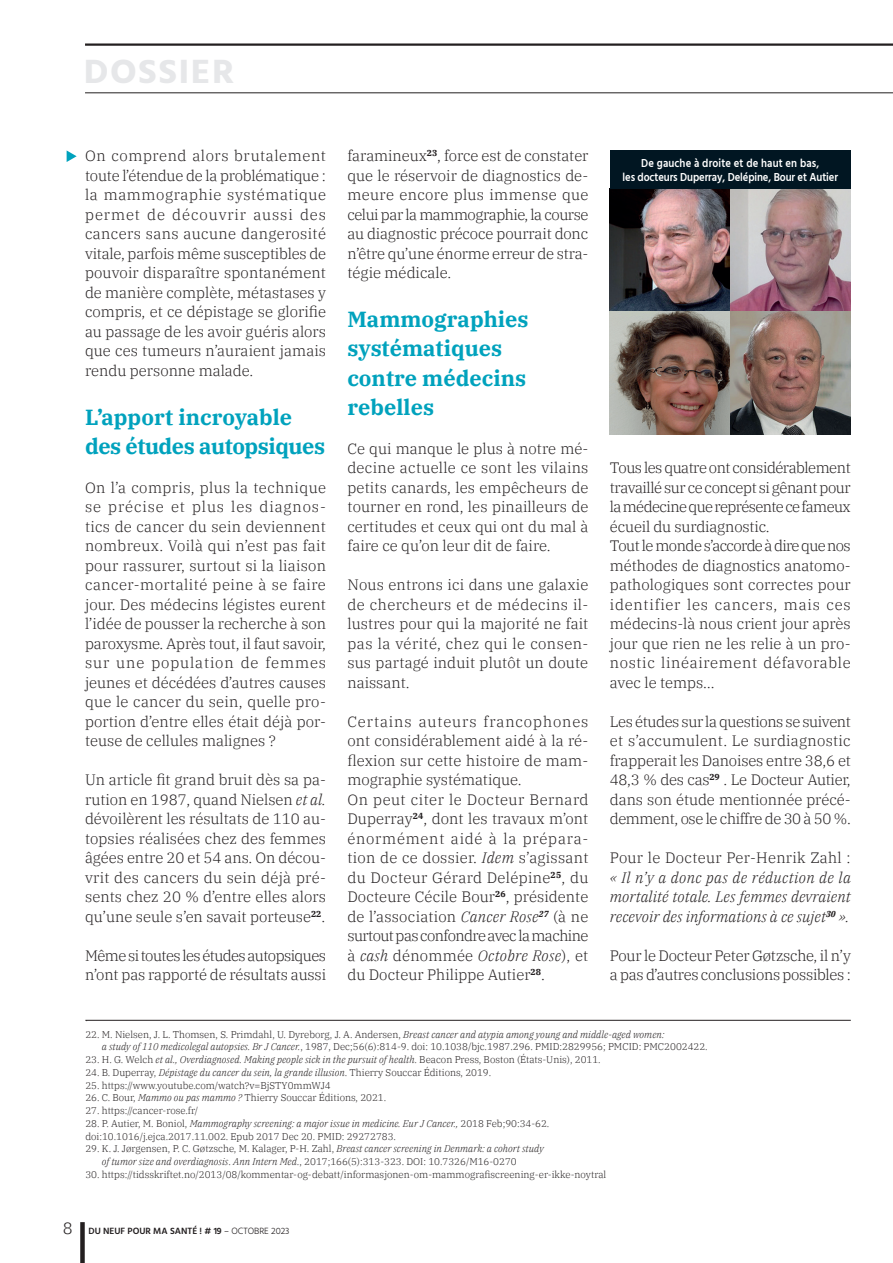
<style>
.page{position:relative;width:893px;height:1263px;background:#fff}
.page>*{position:absolute;margin:0;border:0;box-sizing:border-box;transform-origin:0 0}
.t1{font:700 34.5px "Hind Madurai";letter-spacing:.04em;color:#e6e7e9;scale:1.05 1}
.t2{font:700 21.75px/29.2px "IBM Plex Serif";color:#00a2bd}
.t3{font:700 21.75px/29.2px "IBM Plex Serif";letter-spacing:-.02em;color:#00a2bd}
.t4{font:300 15px/19.5px "IBM Plex Serif";color:#231f20;text-align:justify}
.t5{font:italic 300 15px/19.5px "IBM Plex Serif";color:#231f20;text-align:justify}
.t6{font:300 15px/19.5px "IBM Plex Serif";letter-spacing:-.02em;color:#231f20}
.t7{font:300 15px/19.5px "IBM Plex Serif";letter-spacing:-.035em;color:#231f20}
.t8{font:300 15px "IBM Plex Serif";letter-spacing:.02em;color:#231f20}
.t9{font:600 11.85px/13.5px "Hind Madurai";letter-spacing:-.01em;color:#fff;text-align:center;scale:.89 1}
.t10{font:300 9.75px/12.8px "IBM Plex Serif";color:#231f20}
.t11{font:italic 300 9.75px "IBM Plex Serif";color:#231f20}
.t12{font:600 9.3px "Hind Madurai";color:#231f20}
.s1{font-style:italic}
.s2{font-style:normal}
.s3{font-family:"IBM Plex Serif";font-weight:300;font-size:16.5px}
.s4{font-weight:300}
</style>
<div class="page">
<svg style="left:67px;top:150px;width:10px;height:12px"></svg>
<hr style="left:85px;top:92px;width:808px;height:1px;background:#231f20">
<hr style="left:85px;top:43px;width:808px;height:3px;background:#231f20">
<div style="left:80px;top:1222px;width:5px;height:41px;background:#231f20"></div>
<hr style="left:85px;top:1020px;width:766px;height:1px;background:#231f20">
<img style="left:610px;top:189px;width:120px;height:122px">
<svg style="left:610px;top:311px;width:120px;height:123px"></svg>
<svg style="left:730px;top:189px;width:121px;height:122px"></svg>
<svg style="left:730px;top:311px;width:121px;height:123px"></svg>
<div style="left:610px;top:150px;width:241px;height:39px;background:#011622"></div>
<h1 class="t1" style="left:84px;top:49px;width:145px">DOSSIER</h1>
<p class="t4" style="left:85px;top:145px;width:243px">On comprend alors brutalement toute l’étendue de la problématique : la mammographie systématique permet de découvrir aussi des cancers sans aucune dangerosité vitale, parfois même susceptibles de pouvoir disparaître spontanément de manière complète, métastases y compris, et ce dépistage se glorifie au passage de les avoir guéris alors que ces tumeurs n’auraient jamais rendu personne malade.</p>
<h2 class="t3" style="left:85px;top:400px;width:242px">L’apport incroyable des études autopsiques</h2>
<p class="t4" style="left:85px;top:476px;width:243px">On l’a compris, plus la technique se précise et plus les diagnos&shy;tics de cancer du sein deviennent nombreux. Voilà qui n’est pas fait pour rassurer, surtout si la liaison cancer-mortalité peine à se faire jour. Des médecins légistes eurent l’idée de pousser la recherche à son paroxysme. Après tout, il faut savoir, sur une population de femmes jeunes et décédées d’autres causes que le cancer du sein, quelle pro&shy;portion d’entre elles était déjà por&shy;teuse de cellules malignes ?</p>
<p class="t4" style="left:85px;top:769px;width:243px">Un article fit grand bruit dès sa pa&shy;rution en 1987, quand Nielsen <span class="s1">et al. </span>dévoilèrent les résultats de 110 au&shy;topsies réalisées chez des femmes âgées entre 20 et 54 ans. On décou&shy;vrit des cancers du sein déjà pré&shy;sents chez 20 % d’entre elles alors qu’une seule s’en savait porteuse<sup>22</sup>.</p>
<p class="t7" style="left:85px;top:944px;width:243px">Même si toutes les études autopsiques n’ont pas rapporté de résultats aussi</p>
<p class="t4" style="left:347px;top:145px;width:243px">faramineux<sup>23</sup>, force est de constater que le réservoir de diagnostics de&shy;meure encore plus immense que celui par la mammographie, la course au diagnostic précoce pourrait donc n’être qu’une énorme erreur de stra&shy;tégie médicale.</p>
<h2 class="t2" style="left:347px;top:303px;width:183px">Mammographies systématiques contre médecins rebelles</h2>
<p class="t4" style="left:347px;top:437px;width:243px">Ce qui manque le plus à notre mé&shy;decine actuelle ce sont les vilains petits canards, les empêcheurs de tourner en rond, les pinailleurs de certitudes et ceux qui ont du mal à faire ce qu’on leur dit de faire.</p>
<p class="t4" style="left:347px;top:574px;width:242px">Nous entrons ici dans une galaxie de chercheurs et de médecins il&shy;lustres pour qui la majorité ne fait pas la vérité, chez qui le consen&shy;sus partagé induit plutôt un doute naissant.</p>
<p class="t4" style="left:347px;top:710px;width:243px;text-align:left">Certains auteurs francophones ont considérablement aidé à la ré&shy;flexion sur cette histoire de mam&shy;mographie systématique.<br>On peut citer le Docteur Bernard Duperray<sup>24</sup>, dont les travaux m’ont énormément aidé à la prépara&shy;tion de ce dossier. <span class="s1">Idem</span> s’agissant du Docteur Gérard Delépine<sup>25</sup>, du Docteure Cécile Bour<sup>26</sup>, présidente de l’association <span class="s1">Cancer Rose</span><sup>27</sup> (à ne surtout pas confondre avec la machine à <span class="s1">cash</span> dénommée <span class="s1">Octobre Rose</span>), et du Docteur Philippe Autier<sup>28</sup>.</p>
<p class="t9" style="left:623px;top:157px;width:244px">De gauche à droite et de haut en bas,<br>les docteurs Duperray, Delépine, Bour et Autier</p>
<p class="t4" style="left:610px;top:457px;width:242px;text-align:left">Tous les quatre ont considérablement travaillé sur ce concept si gênant pour la médecine que représente ce fameux écueil du surdiagnostic.<br>Tout le monde s’accorde à dire que nos méthodes de diagnostics anatomo&shy;pathologiques sont correctes pour identifier les cancers, mais ces médecins-là nous crient jour après jour que rien ne les relie à un pro&shy;nostic linéairement défavorable avec le temps…</p>
<p class="t4" style="left:610px;top:710px;width:243px">Les études sur la questions se suivent et s’accumulent. Le surdiagnostic frapperait les Danoises entre 38,6 et 48,3 % des cas<sup>29</sup> . Le Docteur Autier, dans son étude mentionnée précé&shy;demment, ose le chiffre de 30 à 50 %.</p>
<p class="t8" style="left:610px;top:847px;width:242px">Pour le Docteur Per-Henrik Zahl :</p>
<p class="t5" style="left:610px;top:866px;width:243px">« Il n’y a donc pas de réduction de la mortalité totale. Les femmes devraient recevoir des informations à ce sujet<sup>30</sup> ».</p>
<p class="t6" style="left:610px;top:944px;width:243px">Pour le Docteur Peter Gøtzsche, il n’y a pas d’autres conclusions possibles :</p>
<p class="t10" style="left:85px;top:1010px;width:4px">.</p>
<p class="t10" style="left:102px;top:1027px;width:607px;text-indent:-16px">22. M. Nielsen, J. L. Thomsen, S. Primdahl, U. Dyreborg, J. A. Andersen, <span class="s1">Breast cancer and atypia among young and middle-aged women:<br>a study of 110 medicolegal autopsies. Br J Cancer.</span>, 1987, Dec;56(6):814-9. doi: 10.1038/bjc.1987.296. PMID:2829956; PMCID: PMC2002422.</p>
<p class="t11" style="left:85px;top:1052px;width:517px"><span class="s2">23. H. G. Welch</span> et al., Overdiagnosed. Making people sick in the pursuit of health. <span class="s2">Beacon Press, Boston (États-Unis), 2011.</span></p>
<p class="t10" style="left:85px;top:1065px;width:407px">24. B. Duperray, <span class="s1">Dépistage du cancer du sein, la grande illusion</span>. Thierry Souccar Éditions, 2019.</p>
<p class="t10" style="left:85px;top:1078px;width:247px">25. https://www.youtube.com/watch?v=BjSTY0mmWJ4</p>
<p class="t10" style="left:85px;top:1091px;width:302px">26. C. Bour, <span class="s1">Mammo ou pas mammo ?</span> Thierry Souccar Éditions, 2021.</p>
<p class="t10" style="left:85px;top:1103px;width:114px">27. https://cancer-rose.fr/</p>
<p class="t10" style="left:85px;top:1116px;width:466px">28. P. Autier, M. Boniol, <span class="s1">Mammography screening: a major issue in medicine. Eur J Cancer.,</span> 2018 Feb;90:34-62. doi:10.1016/j.ejca.2017.11.002. Epub 2017 Dec 20. PMID: 29272783.</p>
<p class="t10" style="left:102px;top:1142px;width:443px;text-indent:-16px">29. K. J. Jørgensen, P. C. Gøtzsche, M. Kalager, P-H. Zahl, <span class="s1">Breast cancer screening in Denmark: a cohort study of tumor size and overdiagnosis</span>. <span class="s1">Ann Intern Med.</span>, 2017;166(5):313-323. DOI: 10.7326/M16-0270</p>
<p class="t10" style="left:85px;top:1167px;width:522px">30. https://tidsskriftet.no/2013/08/kommentar-og-debatt/informasjonen-om-mammografiscreening-er-ikke-noytral</p>
<p class="t12" style="left:63px;top:1225px;width:228px"><span class="s3">8</span> DU NEUF POUR MA SANTÉ ! # 19 <span class="s4">– OCTOBRE 2023</span></p>
</div>
